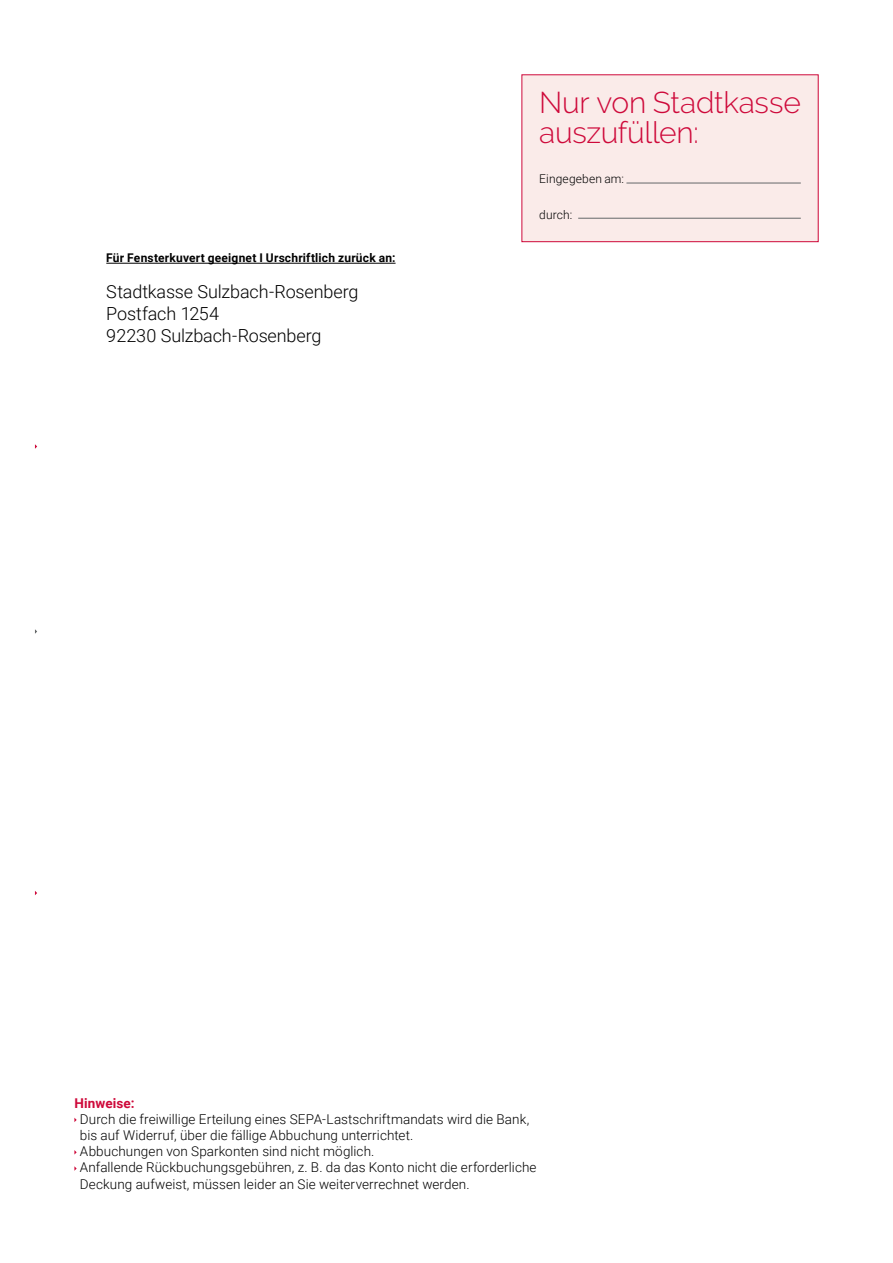
<style>
.page{position:relative;width:893px;height:1263px;background:#fff}
.page>*{position:absolute;margin:0;border:0;box-sizing:border-box;transform-origin:0 0}
.t1{font:300 30px/30px "Raleway";letter-spacing:-.01em;color:#ce093a}
.t2{font:300 18px/21.6px "Roboto";letter-spacing:-.01em;color:#000}
.t3{font:300 13.5px/16.2px "Roboto";letter-spacing:.005em;color:#000}
.t4{font:700 13.5px "Roboto";letter-spacing:.01em;color:#ce093a}
.t5{font:700 12px "Roboto";letter-spacing:.02em;color:#000}
.t6{font:300 12px "Roboto";letter-spacing:.015em;color:#000}
</style>
<div class="page">
<hr style="left:106px;top:263px;width:290px;height:1px;background:#000">
<div style="left:522px;top:75px;width:296px;height:167px;background:#faebe9"></div>
<hr style="left:626px;top:183px;width:175px;height:1px;background:#646869">
<hr style="left:578px;top:218px;width:223px;height:1px;background:#646869">
<div style="left:521px;top:74px;width:298px;height:168px;border:1px solid #ce093a"></div>
<p class="t5" style="left:106px;top:250px;width:291px">Für Fensterkuvert geeignet I Urschriftlich zurück an:</p>
<h2 class="t2" style="left:106px;top:280px;width:254px">Stadtkasse Sulzbach-Rosenberg<br>Postfach 1254<br>92230 Sulzbach-Rosenberg</h2>
<h1 class="t1" style="left:539px;top:88px;width:263px">Nur von Stadtkasse auszufüllen:</h1>
<p class="t6" style="left:539px;top:171px;width:86px">Eingegeben am:</p>
<p class="t6" style="left:539px;top:206px;width:35px">durch:</p>
<p class="t4" style="left:74px;top:1093px;width:62px">Hinweise:</p>
<p class="t3" style="left:80px;top:1110px;width:458px">Durch die freiwillige Erteilung eines SEPA-Lastschriftmandats wird die Bank, bis auf Widerruf, über die fällige Abbuchung unterrichtet.<br>Abbuchungen von Sparkonten sind nicht möglich.<br>Anfallende Rückbuchungsgebühren, z. B. da das Konto nicht die erforderliche Deckung aufweist, müssen leider an Sie weiterverrechnet werden.</p>
</div>
